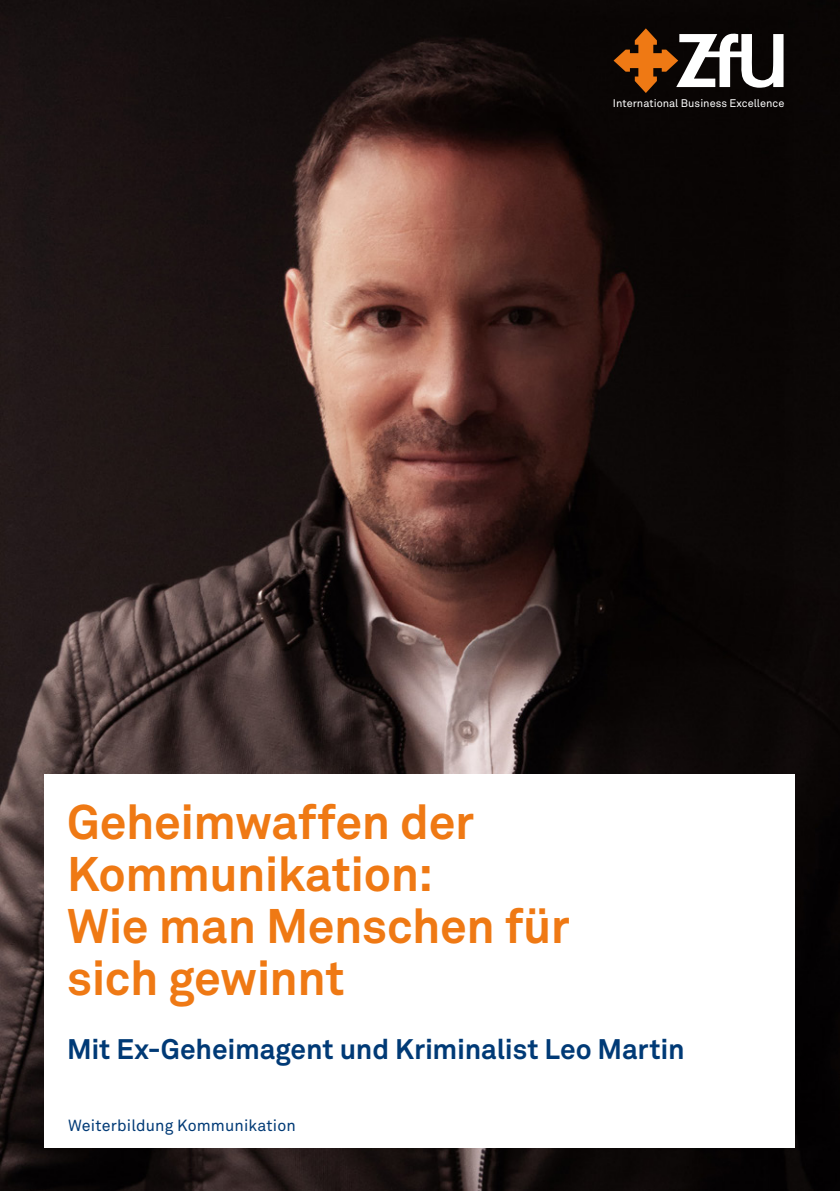
<style>
.page{position:relative;width:840px;height:1191px;background:#fff}
.page>*{position:absolute;margin:0;border:0;box-sizing:border-box;transform-origin:0 0}
.t1{font:700 48px/52px "Akkurat Office";letter-spacing:-.01em;color:#ef7914}
.t2{font:700 28px "Akkurat Office";letter-spacing:-.005em;color:#003a76}
.t3{font:16px "Akkurat Office";letter-spacing:.01em;color:#003a76}
.t4{font:11px "Akkurat Office";color:#fff}
</style>
<div class="page">
<img style="left:0;top:0;width:839px;height:1191px">
<svg style="left:613px;top:28px;width:170px;height:65px"></svg>
<div style="left:44px;top:774px;width:750px;height:373px;background:#fff"></div>
<p class="t4" style="left:612px;top:96px;width:173px">International Business Excellence</p>
<p class="t1" style="left:67px;top:796px;width:503px">Geheimwaffen der<br>Kommunikation:<br>Wie man Menschen für sich gewinnt</p>
<p class="t2" style="left:67px;top:1031px;width:618px">Mit Ex-Geheimagent und Kriminalist Leo Martin</p>
<p class="t3" style="left:68px;top:1116px;width:229px">Weiterbildung Kommunikation</p>
</div>
